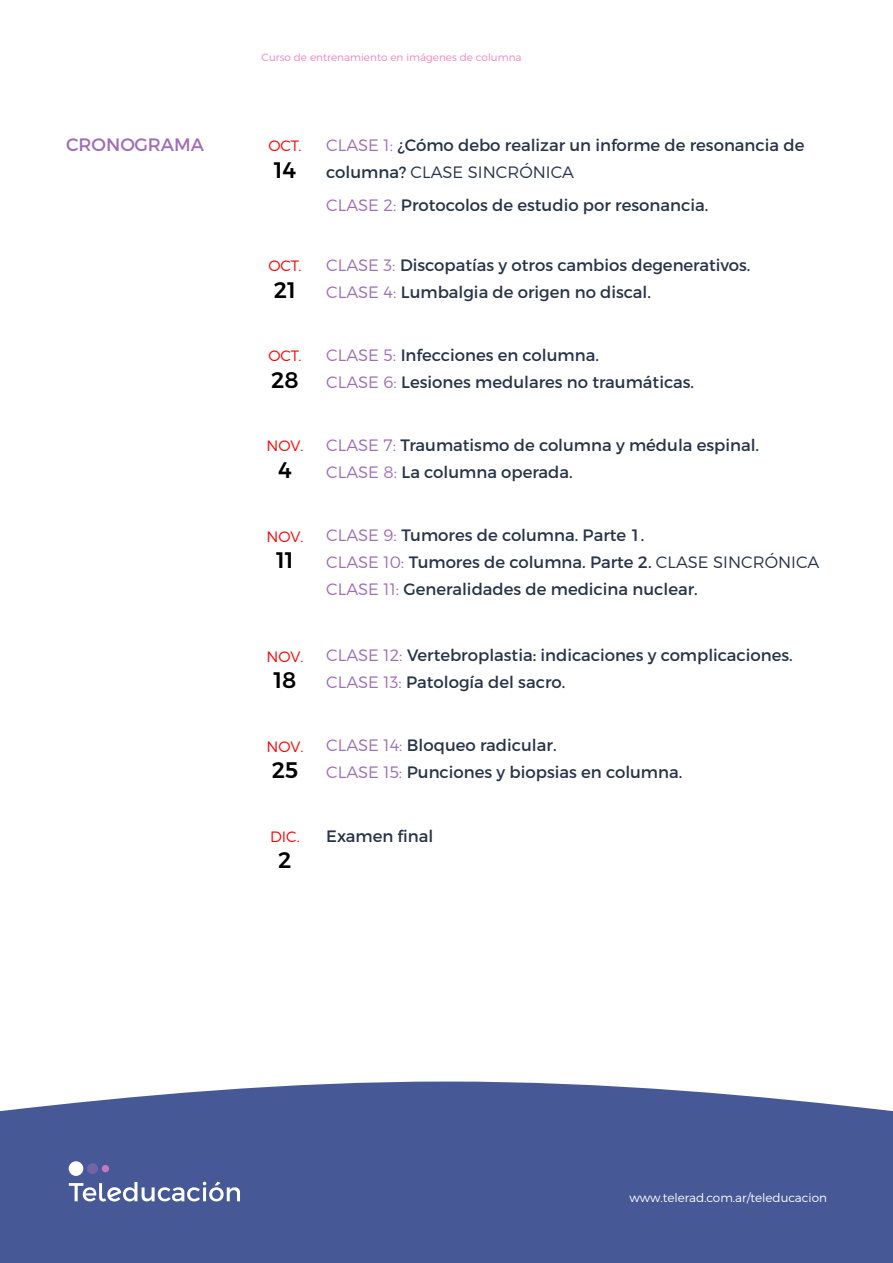
<style>
.page{position:relative;width:893px;height:1263px;background:#fff}
.page>*{position:absolute;margin:0;border:0;box-sizing:border-box;transform-origin:0 0}
.t1{font:500 22.5px "Montserrat";color:#000}
.t2{font:18px "Montserrat";color:#9e6eb6}
.t3{font:16.5px/27px "Montserrat";color:#273347}
.t4{font:300 15px "Montserrat";color:#f00}
.t5{font:300 12px "Montserrat";color:#fff}
.t6{font:300 10.5px "Montserrat";color:#ef84c0}
.s1{font-weight:300;color:#9e6eb6}
.s2{font-weight:300}
</style>
<div class="page">
<div style="left:0;top:1081px;width:893px;height:182px;background:#475897"></div>
<svg style="left:69px;top:1181px;width:171px;height:20px"></svg>
<div style="left:69px;top:1161px;width:14px;height:15px;background:#fff;border-radius:50%"></div>
<div style="left:87px;top:1163px;width:11px;height:11px;background:#7364a8;border-radius:50%"></div>
<div style="left:102px;top:1165px;width:7px;height:7px;background:#c778bd;border-radius:50%"></div>
<p class="t6" style="left:262px;top:51px;width:261px">Curso de entrenamiento en imágenes de columna</p>
<p class="t2" style="left:66px;top:134px;width:140px">CRONOGRAMA</p>
<p class="t4" style="left:268px;top:137px;width:34px">OCT.</p>
<h1 class="t1" style="left:274px;top:156px;width:24px">14</h1>
<p class="t4" style="left:268px;top:257px;width:34px">OCT.</p>
<h1 class="t1" style="left:274px;top:276px;width:24px">21</h1>
<p class="t4" style="left:268px;top:347px;width:34px">OCT.</p>
<h1 class="t1" style="left:271px;top:366px;width:29px">28</h1>
<p class="t4" style="left:266px;top:437px;width:39px">NOV.</p>
<h1 class="t1" style="left:278px;top:456px;width:15px">4</h1>
<p class="t4" style="left:266px;top:527px;width:39px">NOV.</p>
<h1 class="t1" style="left:276px;top:546px;width:19px">11</h1>
<p class="t4" style="left:266px;top:647px;width:39px">NOV.</p>
<h1 class="t1" style="left:273px;top:666px;width:25px">18</h1>
<p class="t4" style="left:266px;top:737px;width:39px">NOV.</p>
<h1 class="t1" style="left:272px;top:756px;width:28px">25</h1>
<p class="t3" style="left:326px;top:132px;width:480px"><span class="s1">CLASE 1:</span> ¿Cómo debo realizar un informe de resonancia de columna? <span class="s2">CLASE SINCRÓNICA</span></p>
<p class="t3" style="left:326px;top:192px;width:384px"><span class="s1">CLASE 2:</span> Protocolos de estudio por resonancia.</p>
<p class="t3" style="left:326px;top:252px;width:426px"><span class="s1">CLASE 3:</span> Discopatías y otros cambios degenerativos.<br><span class="s1">CLASE 4:</span> Lumbalgia de origen no discal.</p>
<p class="t3" style="left:326px;top:342px;width:369px"><span class="s1">CLASE 5:</span> Infecciones en columna.<br><span class="s1">CLASE 6:</span> Lesiones medulares no traumáticas.</p>
<p class="t3" style="left:326px;top:432px;width:434px"><span class="s1">CLASE 7:</span> Traumatismo de columna y médula espinal.<br><span class="s1">CLASE 8:</span> La columna operada.</p>
<p class="t3" style="left:326px;top:522px;width:495px"><span class="s1">CLASE 9:</span> Tumores de columna. Parte 1.<br><span class="s1">CLASE 10:</span> Tumores de columna. Parte 2. <span class="s2">CLASE SINCRÓNICA<br></span><span class="s1">CLASE 11:</span> Generalidades de medicina nuclear.</p>
<p class="t3" style="left:326px;top:642px;width:468px"><span class="s1">CLASE 12:</span> Vertebroplastia: indicaciones y complicaciones.<br><span class="s1">CLASE 13:</span> Patología del sacro.</p>
<p class="t3" style="left:326px;top:732px;width:358px"><span class="s1">CLASE 14:</span> Bloqueo radicular.<br><span class="s1">CLASE 15:</span> Punciones y biopsias en columna.</p>
<p class="t4" style="left:270px;top:827px;width:31px">DIC.</p>
<p class="t3" style="left:326px;top:822px;width:109px">Examen final</p>
<h1 class="t1" style="left:278px;top:846px;width:15px">2</h1>
<p class="t5" style="left:630px;top:1190px;width:199px">www.telerad.com.ar/teleducacion</p>
</div>
